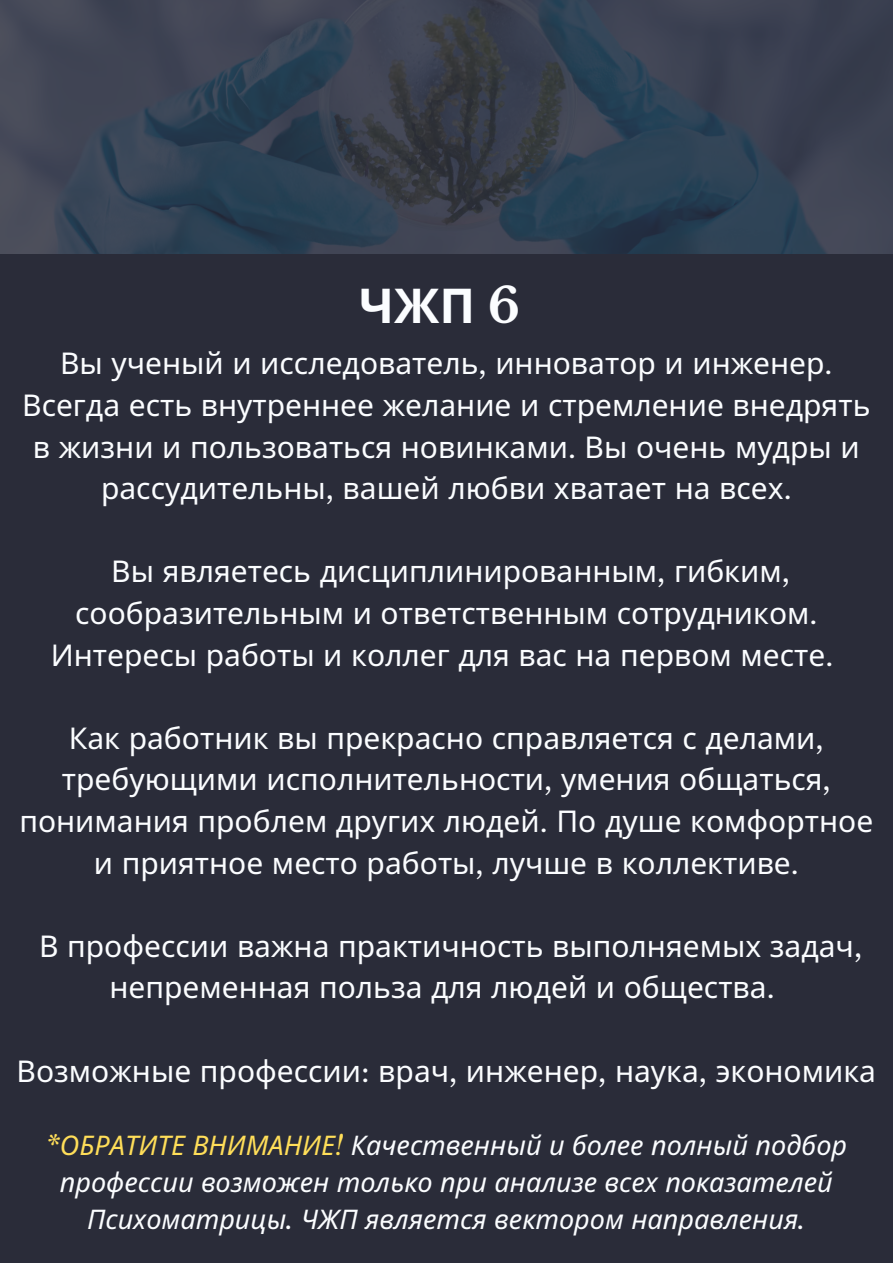
<style>
.page{position:relative;width:893px;height:1264px;background:#fff}
.page>*{position:absolute;margin:0;border:0;box-sizing:border-box;transform-origin:0 0}
.t1{font:700 48px "Noto Sans";color:#fbfdff}
.t2{font:30px/41.5px "Noto Sans";color:#fbfdff;text-align:center}
.t3{font:italic 27px/37px "Noto Sans";color:#fbfdff;text-align:center}
.s1{font-family:"Libre Baskerville"}
.s2{font-family:"Libre Baskerville";color:#ffde59}
.s3{color:#ffde59}
</style>
<div class="page">
<div style="left:0;top:0;width:892px;height:1262px;background:#2a2c39"></div>
<svg style="left:0;top:0;width:892px;height:254px;background:#364151"></svg>
<p class="t1" style="left:359px;top:271px;width:162px">ЧЖП <span class="s1">6</span></p>
<p class="t2" style="left:22px;top:342px;width:849px">Вы ученый и исследователь<span class="s1">,</span> инноватор и инженер<span class="s1">.<br></span>Всегда есть внутреннее желание и стремление внедрять в жизни и пользоваться новинками<span class="s1">.</span> Вы очень мудры и рассудительны<span class="s1">,</span> вашей любви хватает на всех<span class="s1">.</span></p>
<p class="t2" style="left:51px;top:550px;width:784px">Вы являетесь дисциплинированным<span class="s1">,</span> гибким<span class="s1">, </span>сообразительным и ответственным сотрудником<span class="s1">.<br></span>Интересы работы и коллег для вас на первом месте<span class="s1">.</span></p>
<p class="t2" style="left:19px;top:716px;width:855px">Как работник вы прекрасно справляется с делами<span class="s1">, </span>требующими исполнительности<span class="s1">,</span> умения общаться<span class="s1">, </span>понимания проблем других людей<span class="s1">.</span> По душе комфортное и приятное место работы<span class="s1">,</span> лучше в коллективе<span class="s1">.</span></p>
<p class="t2" style="left:39px;top:924px;width:824px">В профессии важна практичность выполняемых задач<span class="s1">, </span>непременная польза для людей и общества<span class="s1">.</span></p>
<p class="t2" style="left:17px;top:1049px;width:860px">Возможные профессии<span class="s1">:</span> врач<span class="s1">,</span> инженер<span class="s1">,</span> наука<span class="s1">,</span> экономика</p>
<p class="t3" style="left:45px;top:1125px;width:803px"><span class="s2">*</span><span class="s3">ОБРАТИТЕ ВНИМАНИЕ</span><span class="s2">!</span> Качественный и более полный подбор профессии возможен только при анализе всех показателей<br>Психоматрицы<span class="s1">.</span> ЧЖП является вектором направления<span class="s1">.</span></p>
</div>
